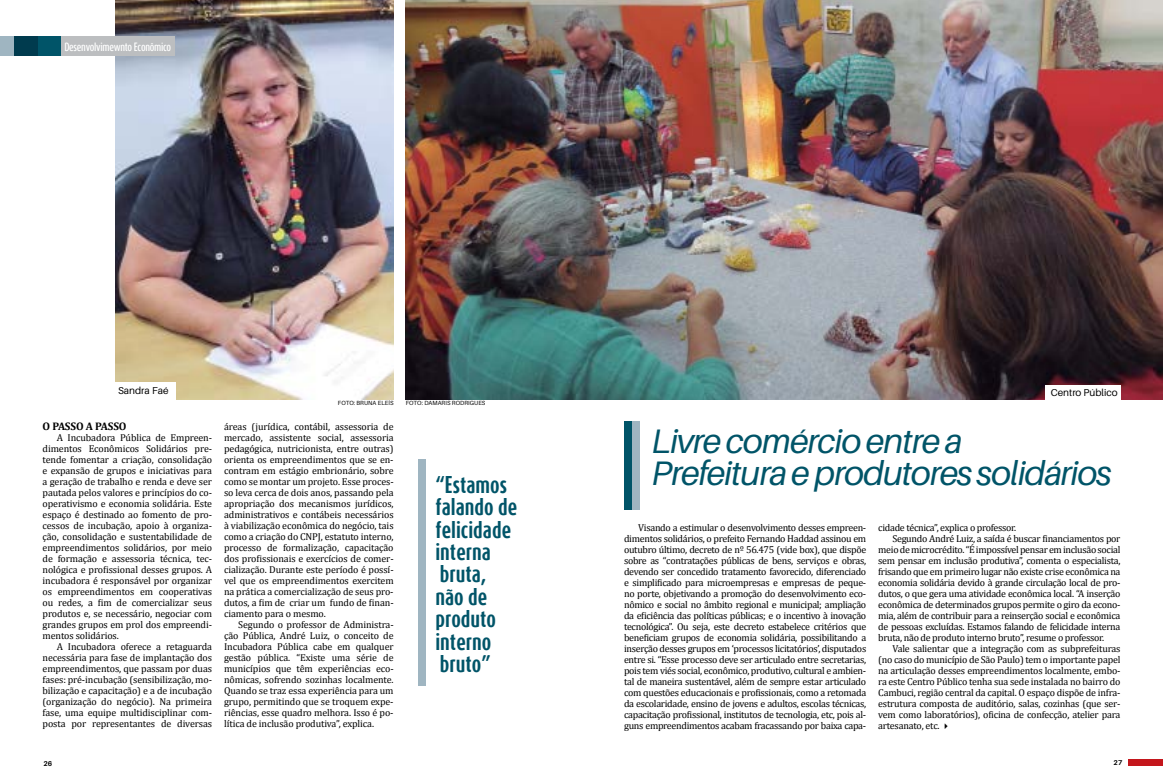
<style>
.page{position:relative;width:1163px;height:780px;background:#fff}
.page>*{position:absolute;margin:0;border:0;box-sizing:border-box;transform-origin:0 0}
.t1{font:italic 34px "Aileron";letter-spacing:-.03em;color:#005468}
.t2{font:700 20.1px/22.4px "Dax Compact";color:#005468}
.t3{font:700 11px "Cambria";letter-spacing:-.01em;color:#000}
.t4{font:10px/11px "Cambria";letter-spacing:-.03em;color:#000;text-align:justify}
.t5{font:500 10px "Dax Compact";letter-spacing:-.03em;color:#fff}
.t6{font:10px "Aileron";color:#000}
.t7{font:700 7px "Aileron";color:#000}
.t8{font:6px "Aileron";letter-spacing:.01em;color:#000}
</style>
<div class="page">
<div style="left:1127px;top:759px;width:35px;height:6px;background:#c4161c"></div>
<img style="left:115px;top:0;width:278px;height:399px">
<div style="left:61px;top:36px;width:113px;height:20px;background:#bcbec0"></div>
<div style="left:15px;top:36px;width:46px;height:20px;background:#005468"></div>
<svg style="left:0;top:36px;width:38px;height:20px"></svg>
<div style="left:631px;top:421px;width:8px;height:89px;background:#9fb5c1"></div>
<div style="left:624px;top:421px;width:7px;height:89px;background:#005468"></div>
<div style="left:418px;top:459px;width:8px;height:226px;background:#9fb5c1"></div>
<img style="left:406px;top:0;width:756px;height:399px">
<div style="left:115px;top:382px;width:61px;height:17px;background:#fff"></div>
<div style="left:1044px;top:385px;width:76px;height:14px;background:#fff"></div>
<p class="t5" style="left:64px;top:40px;width:108px">Desenvolvimewnto Econômico</p>
<p class="t6" style="left:118px;top:385px;width:52px">SANDRA FAÉ</p>
<p class="t6" style="left:1050px;top:386px;width:68px">CENTRO PÚBLICO</p>
<p class="t8" style="left:338px;top:399px;width:24px">FOTO: BRUNA</p>
<p class="t8" style="left:378px;top:399px;width:17px">ELEÍS</p>
<p class="t8" style="left:406px;top:399px;width:24px">FOTO: DAMARIS</p>
<p class="t8" style="left:452px;top:399px;width:13px">RODRIGUES</p>
<p class="t3" style="left:43px;top:418px;width:84px">O PASSO A PASSO</p>
<p class="t4" style="left:43px;top:432px;width:171px;text-indent:14px">A Incubadora Pública de Empreen&shy;dimentos Econômicos Solidários pre&shy;tende fomentar a criação, consolidação e expansão de grupos e iniciativas para a geração de trabalho e renda e deve ser pautada pelos valores e princípios do co&shy;operativismo e economia solidária. Este espaço é destinado ao fomento de pro&shy;cessos de incubação, apoio à organiza&shy;ção, consolidação e sustentabilidade de empreendimentos solidários, por meio de formação e assessoria técnica, tec&shy;nológica e profissional desses grupos. A incubadora é responsável por organizar os empreendimentos em cooperativas ou redes, a fim de comercializar seus produtos e, se necessário, negociar com grandes grupos em prol dos empreendi&shy;mentos solidários.</p>
<p class="t4" style="left:43px;top:641px;width:171px;text-indent:14px">A Incubadora oferece a retaguarda necessária para fase de implantação dos empreendimentos, que passam por duas fases: pré-incubação (sensibilização, mo&shy;bilização e capacitação) e a de incubação (organização do negócio). Na primeira fase, uma equipe multidisciplinar com&shy;posta por representantes de diversas</p>
<p class="t4" style="left:224px;top:421px;width:171px">áreas (jurídica, contábil, assessoria de mercado, assistente social, assessoria pedagógica, nutricionista, entre outras) orienta os empreendimentos que se en&shy;contram em estágio embrionário, sobre como se montar um projeto. Esse proces&shy;so leva cerca de dois anos, passando pela apropriação dos mecanismos jurídicos, administrativos e contábeis necessários à viabilização econômica do negócio, tais como a criação do CNPJ, estatuto interno, processo de formalização, capacitação dos profissionais e exercícios de comer&shy;cialização. Durante este período é possí&shy;vel que os empreendimentos exercitem na prática a comercialização de seus pro&shy;dutos, a fim de criar um fundo de finan&shy;ciamento para o mesmo.</p>
<p class="t4" style="left:224px;top:619px;width:171px;text-indent:14px">Segundo o professor de Administra&shy;ção Pública, André Luiz, o conceito de Incubadora Pública cabe em qualquer gestão pública. “Existe uma série de municípios que têm experiências eco&shy;nômicas, sofrendo sozinhas localmente.<br>Quando se traz essa experiência para um grupo, permitindo que se troquem expe&shy;riências, esse quadro melhora. Isso é po&shy;lítica de inclusão produtiva”, explica.</p>
<h2 class="t2" style="left:435px;top:473px;width:73px">“Estamos</h2>
<h2 class="t2" style="left:435px;top:495px;width:83px">falando de felicidade interna bruta,<br>não de produto interno bruto”</h2>
<h1 class="t1" style="left:651px;top:423px;width:312px">Livre comércio entre a</h1>
<h1 class="t1" style="left:651px;top:455px;width:462px">Prefeitura e produtores solidários</h1>
<p class="t4" style="left:624px;top:522px;width:244px;text-indent:14px">Visando a estimular o desenvolvimento desses empreen&shy;dimentos solidários, o prefeito Fernando Haddad assinou em outubro último, decreto de nº 56.475 (vide box), que dispõe sobre as “contratações públicas de bens, serviços e obras, devendo ser concedido tratamento favorecido, diferenciado e simplificado para microempresas e empresas de peque&shy;no porte, objetivando a promoção do desenvolvimento eco&shy;nômico e social no âmbito regional e municipal; ampliação da eficiência das políticas públicas; e o incentivo à inovação tecnológica”. Ou seja, este decreto estabelece critérios que beneficiam grupos de economia solidária, possibilitando a inserção desses grupos em ‘processos licitatórios’, disputados entre si. “Esse processo deve ser articulado entre secretarias, pois tem viés social, econômico, produtivo, cultural e ambien&shy;tal de maneira sustentável, além de sempre estar articulado com questões educacionais e profissionais, como a retomada da escolaridade, ensino de jovens e adultos, escolas técnicas, capacitação profissional, institutos de tecnologia, etc, pois al&shy;guns empreendimentos acabam fracassando por baixa capa-</p>
<p class="t4" style="left:878px;top:522px;width:139px">cidade técnica”, explica o professor.</p>
<p class="t4" style="left:892px;top:533px;width:229px">Segundo André Luiz, a saída é buscar financiamentos por</p>
<p class="t4" style="left:878px;top:544px;width:244px">meio de microcrédito. “É impossível pensar em inclusão social</p>
<p class="t4" style="left:878px;top:555px;width:244px">sem pensar em inclusão produtiva”, comenta o especialista,</p>
<p class="t4" style="left:878px;top:566px;width:244px">frisando que em primeiro lugar não existe crise econômica na</p>
<p class="t4" style="left:878px;top:577px;width:244px">economia solidária devido à grande circulação local de pro-</p>
<p class="t4" style="left:878px;top:588px;width:244px">dutos, o que gera uma atividade econômica local. “A inserção</p>
<p class="t4" style="left:878px;top:599px;width:244px">econômica de determinados grupos permite o giro da econo-</p>
<p class="t4" style="left:878px;top:610px;width:244px">mia, além de contribuir para a reinserção social e econômica</p>
<p class="t4" style="left:878px;top:621px;width:244px">de pessoas excluídas. Estamos falando de felicidade interna</p>
<p class="t4" style="left:878px;top:632px;width:227px">bruta, não de produto interno bruto”, resume o professor.</p>
<p class="t4" style="left:892px;top:643px;width:229px">Vale salientar que a integração com as subprefeituras</p>
<p class="t4" style="left:878px;top:654px;width:244px">(no caso do município de São Paulo) tem o importante papel</p>
<p class="t4" style="left:878px;top:665px;width:244px">na articulação desses empreendimentos localmente, embo-</p>
<p class="t4" style="left:878px;top:676px;width:244px">ra este Centro Público tenha sua sede instalada no bairro do</p>
<p class="t4" style="left:878px;top:687px;width:244px">Cambuci, região central da capital. O espaço dispõe de infra-</p>
<p class="t4" style="left:878px;top:698px;width:244px">estrutura composta de auditório, salas, cozinhas (que ser-</p>
<p class="t4" style="left:878px;top:709px;width:244px">vem como laboratórios), oficina de confecção, atelier para</p>
<p class="t4" style="left:878px;top:720px;width:74px">artesanato, etc. ✔</p>
<p class="t7" style="left:43px;top:759px;width:10px">26</p>
<p class="t7" style="left:1113px;top:759px;width:10px">27</p>
</div>
